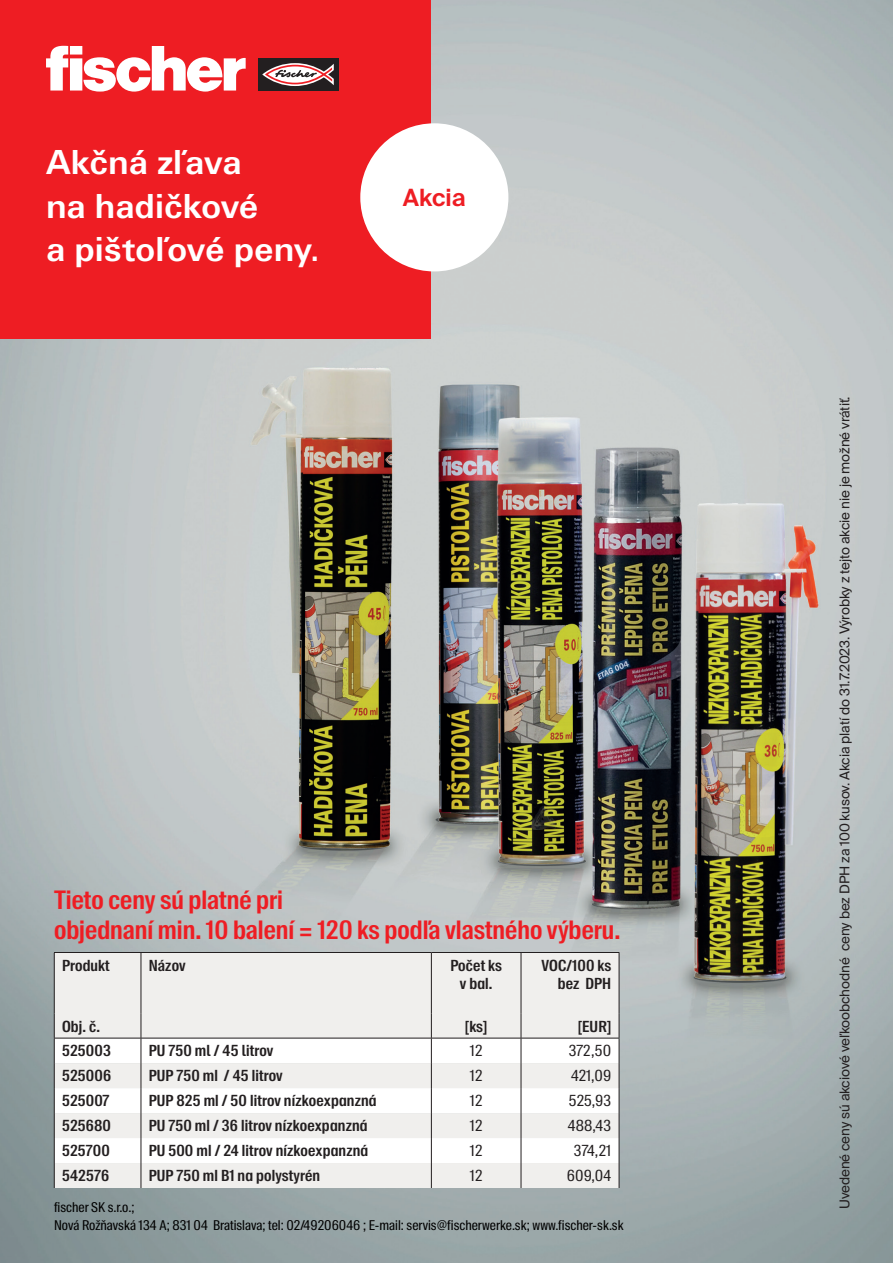
<style>
.page{position:relative;width:893px;height:1263px;background:#fff}
.page>*{position:absolute;margin:0;border:0;box-sizing:border-box;transform-origin:0 0}
.t1{font:700 36px/43.2px "Fi We";letter-spacing:-.005em;color:#fff}
.t2{font:600 25.5px/30.6px "fischerstrong Cond";color:#ee1d23}
.t3{font:600 23.7px "fischerstrong";color:#ee1d23}
.t4{font:600 15.3px/18.5px "fischerstrong Cond";letter-spacing:.01em;color:#231f20;text-align:center}
.t5{font:15.3px "fischerstrong Cond";letter-spacing:.01em;color:#231f20}
.t6{font:13.5px/18px "fischerstrong Cond";color:#000}
.t7{font:13.5px "fischerstrong";letter-spacing:-.01em;color:#231f20}
</style>
<div class="page">
<img style="left:0;top:0;width:893px;height:1263px">
<div style="left:0;top:0;width:430px;height:338px;background:#ee1d23"></div>
<div style="left:360px;top:123px;width:148px;height:148px;background:#fff;border-radius:50%"></div>
<div style="left:258px;top:58px;width:81px;height:33px;background:#231f20"></div>
<svg style="left:262px;top:63px;width:72px;height:23px"></svg>
<svg style="left:46px;top:46px;width:200px;height:46px"></svg>
<div style="left:55px;top:953px;width:564px;height:61px;background:#f0efed"></div>
<hr style="left:54px;top:953px;width:1px;height:61px;background:#231f20">
<hr style="left:141px;top:953px;width:1px;height:61px;background:#231f20">
<hr style="left:431px;top:953px;width:1px;height:61px;background:#231f20">
<hr style="left:521px;top:953px;width:1px;height:61px;background:#231f20">
<hr style="left:619px;top:953px;width:1px;height:61px;background:#231f20">
<hr style="left:54px;top:952px;width:87px;height:1px;background:#231f20">
<hr style="left:141px;top:952px;width:290px;height:1px;background:#231f20">
<hr style="left:431px;top:952px;width:90px;height:1px;background:#231f20">
<hr style="left:521px;top:952px;width:98px;height:1px;background:#231f20">
<svg style="left:54px;top:1014px;width:566px;height:174px"></svg>
<h1 class="t1" style="left:46px;top:141px;width:275px">Akčná zľava<br>na hadičkové<br>a pištoľové peny.</h1>
<h3 class="t3" style="left:403px;top:184px;width:64px">Akcia</h3>
<h2 class="t2" style="left:54px;top:885px;width:568px">Tieto ceny sú platné pri<br>objednaní min. 10 balení = 120 ks podľa vlastného výberu.</h2>
<p class="t4" style="left:62px;top:956px;width:49px">Produkt</p>
<p class="t4" style="left:149px;top:956px;width:38px">Názov</p>
<p class="t4" style="left:450px;top:956px;width:53px">Počet ks v bal.</p>
<p class="t4" style="left:541px;top:956px;width:71px;text-align:right">VOC/100 ks bez DPH</p>
<p class="t4" style="left:62px;top:1018px;width:39px">Obj. č.</p>
<p class="t4" style="left:465px;top:1018px;width:24px">[ks]</p>
<p class="t4" style="left:578px;top:1018px;width:35px">[EUR]</p>
<p class="t4" style="left:62px;top:1042px;width:50px">525003</p>
<p class="t4" style="left:149px;top:1042px;width:126px">PU 750 ml / 45 litrov</p>
<p class="t5" style="left:470px;top:1042px;width:14px">12</p>
<p class="t5" style="left:569px;top:1042px;width:44px">372,50</p>
<p class="t4" style="left:62px;top:1067px;width:51px">525006</p>
<p class="t4" style="left:149px;top:1067px;width:135px">PUP 750 ml / 45 litrov</p>
<p class="t5" style="left:470px;top:1067px;width:14px">12</p>
<p class="t5" style="left:571px;top:1067px;width:42px">421,09</p>
<p class="t4" style="left:62px;top:1092px;width:49px">525007</p>
<p class="t4" style="left:149px;top:1092px;width:229px">PUP 825 ml / 50 litrov nízkoexpanzná</p>
<p class="t5" style="left:470px;top:1092px;width:14px">12</p>
<p class="t5" style="left:569px;top:1092px;width:44px">525,93</p>
<p class="t4" style="left:62px;top:1117px;width:51px">525680</p>
<p class="t4" style="left:149px;top:1117px;width:220px">PU 750 ml / 36 litrov nízkoexpanzná</p>
<p class="t5" style="left:470px;top:1117px;width:14px">12</p>
<p class="t5" style="left:568px;top:1117px;width:45px">488,43</p>
<p class="t4" style="left:62px;top:1142px;width:49px">525700</p>
<p class="t4" style="left:149px;top:1142px;width:221px">PU 500 ml / 24 litrov nízkoexpanzná</p>
<p class="t5" style="left:470px;top:1142px;width:14px">12</p>
<p class="t5" style="left:574px;top:1142px;width:39px">374,21</p>
<p class="t4" style="left:62px;top:1167px;width:49px">542576</p>
<p class="t4" style="left:149px;top:1167px;width:173px">PUP 750 ml B1 na polystyrén</p>
<p class="t5" style="left:470px;top:1167px;width:14px">12</p>
<p class="t5" style="left:567px;top:1167px;width:46px">609,04</p>
<p class="t6" style="left:54px;top:1198px;width:571px">fischer SK s.r.o.;<br>Nová Rožňavská 134 A; 831 04 Bratislava; tel: 02/49206046 ; E-mail: servis@fischerwerke.sk; www.fischer-sk.sk</p>
<p class="t7" style="left:837px;top:1209px;width:814px;rotate:-90deg">Uvedené ceny sú akciové veľkoobchodné ceny bez DPH za 100 kusov. Akcia platí do 31.7.2023. Výrobky z tejto akcie nie je možné vrátiť.</p>
</div>
